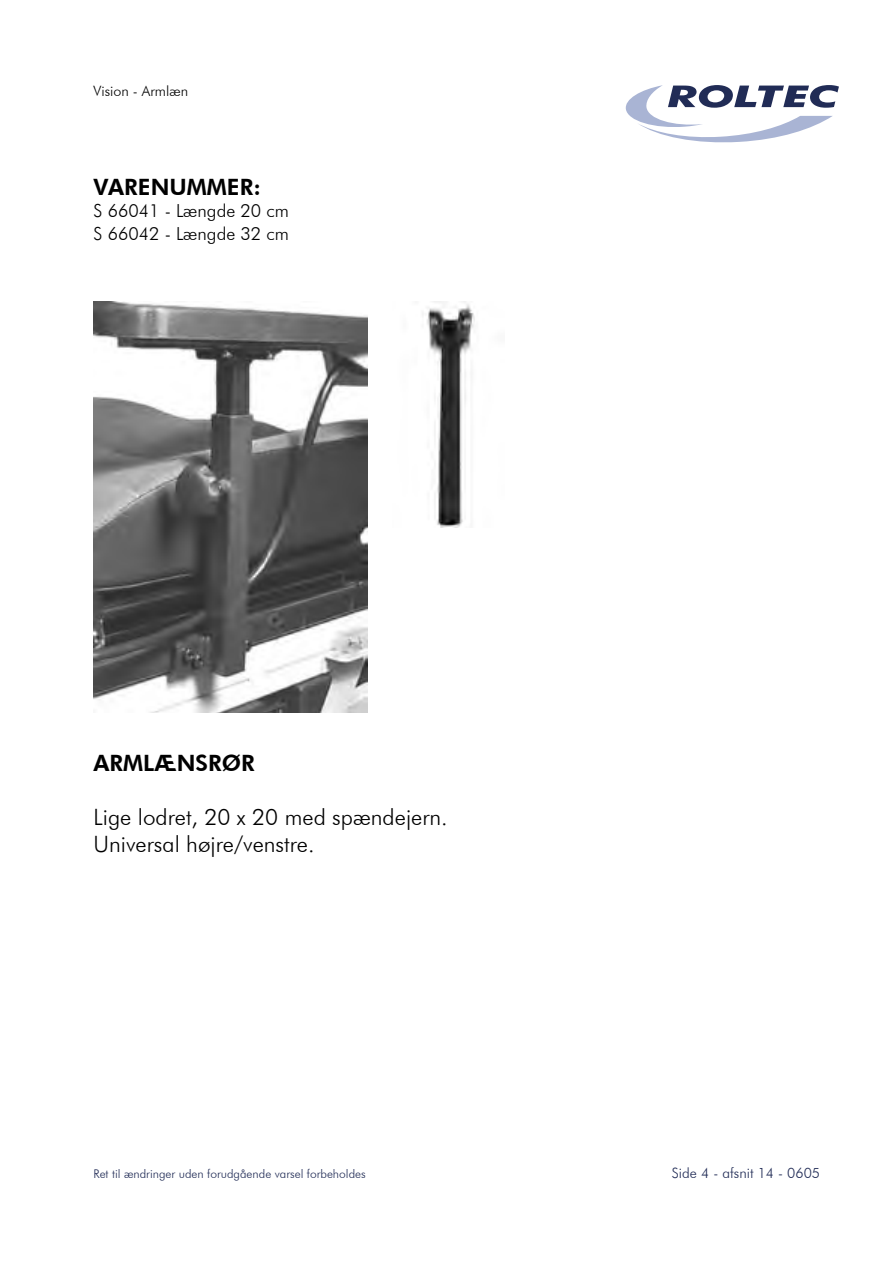
<style>
.page{position:relative;width:893px;height:1263px;background:#fff}
.page>*{position:absolute;margin:0;border:0;box-sizing:border-box;transform-origin:0 0}
.t1{font:300 22.5px "Futura BT";color:#000}
.t2{font:800 22.5px "Futura BT";color:#000}
.t3{font:300 18px "Futura BT";color:#000}
.t4{font:300 14.25px "Futura BT";color:#212c56}
.t5{font:300 14.25px "Futura BT";color:#000}
.t6{font:300 12px "Futura BT";color:#212c56}
</style>
<div class="page">
<svg style="left:625px;top:85px;width:214px;height:58px"></svg>
<img style="left:94px;top:302px;width:273px;height:411px">
<img style="left:422px;top:302px;width:53px;height:225px">
<p class="t5" style="left:94px;top:82px;width:96px">Vision - Armlæn</p>
<p class="t2" style="left:94px;top:173px;width:169px">VARENUMMER:</p>
<p class="t3" style="left:94px;top:200px;width:197px">S 66041 - Længde 20 cm</p>
<p class="t3" style="left:94px;top:223px;width:197px">S 66042 - Længde 32 cm</p>
<p class="t2" style="left:94px;top:749px;width:163px">ARMLÆNSRØR</p>
<p class="t1" style="left:94px;top:803px;width:356px">Lige lodret, 20 x 20 med spændejern.</p>
<p class="t1" style="left:94px;top:830px;width:222px">Universal højre/venstre.</p>
<p class="t6" style="left:94px;top:1166px;width:274px">Ret til ændringer uden forudgående varsel forbeholdes</p>
<p class="t4" style="left:672px;top:1164px;width:150px">Side 4 - afsnit 14 - 0605</p>
</div>
